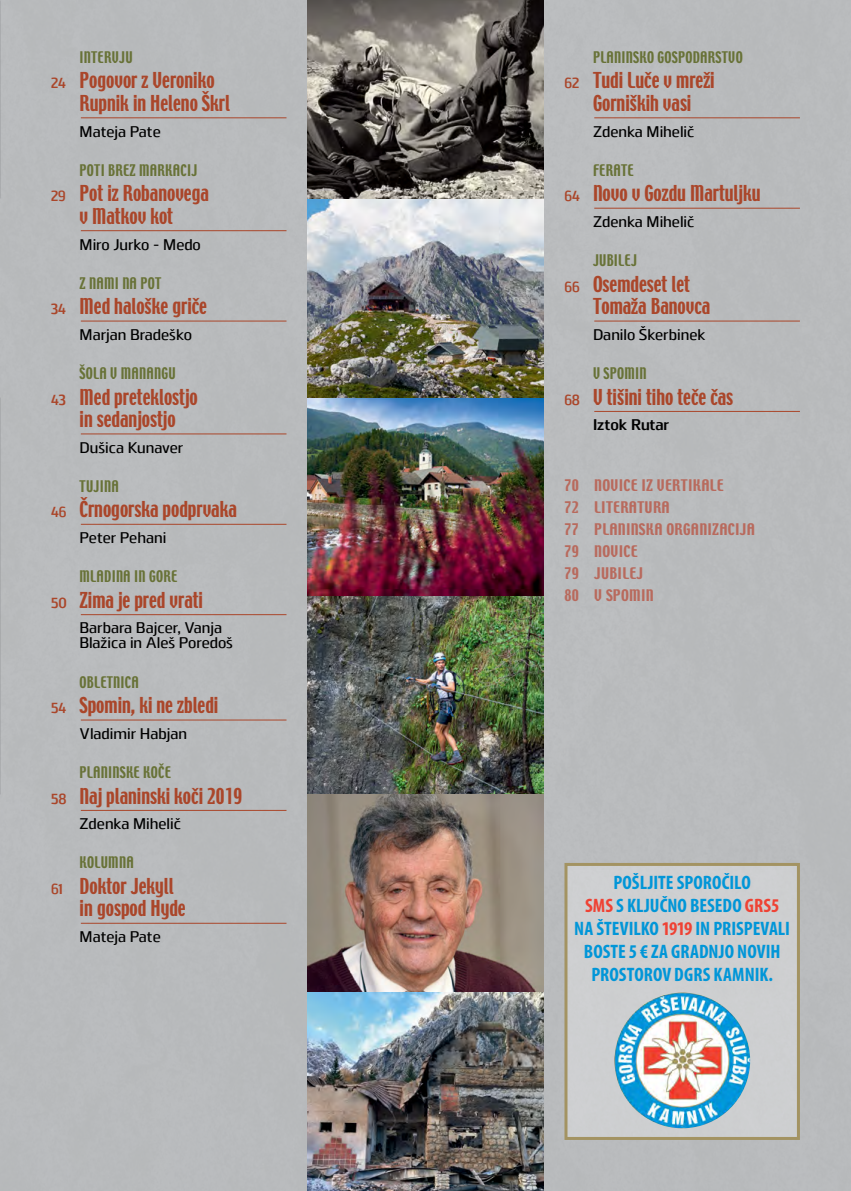
<style>
.page{position:relative;width:851px;height:1191px;background:#fff}
.page>*{position:absolute;margin:0;border:0;box-sizing:border-box;transform-origin:0 0}
.t1{font:19.5px/22.5px "Techno";color:#aa462a;scale:.9 1}
.t2{font:700 condensed 19.5px/23px "Myriad Pro";color:#0196d8;text-align:center}
.t3{font:500 15.45px/15px "Juhl";color:#000}
.t4{font:700 15.45px "Juhl";letter-spacing:-.005em;color:#000}
.t5{font:14.25px "Techno";letter-spacing:.02em;color:#687237;scale:.9 1}
.t6{font:14.25px/22px "Techno";letter-spacing:.02em;color:#b86a5d}
.s1{font-family:"Juhl";font-weight:700;font-size:15px}
.s2{color:#ef4234}
</style>
<div class="page">
<div style="left:0;top:0;width:850px;height:1191px;background:#bcbec0"></div>
<img style="left:308px;top:595px;width:235px;height:199px">
<img style="left:308px;top:397px;width:235px;height:198px">
<img style="left:308px;top:794px;width:235px;height:198px">
<img style="left:308px;top:992px;width:235px;height:199px">
<img style="left:0;top:595px;width:1px;height:199px">
<img style="left:308px;top:198px;width:235px;height:199px">
<svg style="left:308px;top:0;width:235px;height:198px;background:#67625d"></svg>
<img style="left:0;top:397px;width:1px;height:198px">
<hr style="left:81px;top:117px;width:205px;height:1px;background:#aa462a">
<hr style="left:81px;top:230px;width:205px;height:1px;background:#aa462a">
<hr style="left:81px;top:320px;width:205px;height:1px;background:#aa462a">
<hr style="left:81px;top:433px;width:205px;height:1px;background:#aa462a">
<hr style="left:81px;top:524px;width:205px;height:1px;background:#aa462a">
<hr style="left:81px;top:614px;width:205px;height:1px;background:#aa462a">
<hr style="left:81px;top:719px;width:205px;height:1px;background:#aa462a">
<hr style="left:81px;top:810px;width:205px;height:1px;background:#aa462a">
<hr style="left:81px;top:922px;width:205px;height:1px;background:#aa462a">
<hr style="left:594px;top:117px;width:205px;height:1px;background:#aa462a">
<hr style="left:594px;top:208px;width:205px;height:1px;background:#aa462a">
<hr style="left:594px;top:320px;width:205px;height:1px;background:#aa462a">
<hr style="left:594px;top:411px;width:205px;height:1px;background:#aa462a">
<div style="left:566px;top:864px;width:232px;height:274px;background:#cecfd1"></div>
<div style="left:564px;top:863px;width:235px;height:277px;border:3px solid #a39362"></div>
<img style="left:614px;top:992px;width:136px;height:136px;border-radius:68px">
<p class="t5" style="left:80px;top:47px;width:60px">INTERVJU</p>
<p class="t1" style="left:80px;top:70px;width:168px;text-indent:-28px"><span class="s1">24</span> Pogovor z Veroniko<br>Rupnik in Heleno Škrl</p>
<p class="t3" style="left:80px;top:122px;width:83px">Mateja Pate</p>
<p class="t5" style="left:80px;top:160px;width:132px">POTI BREZ MARKACIJ</p>
<p class="t1" style="left:51px;top:183px;width:177px;text-align:center"><span class="s1">29</span> Pot iz Robanovega v Matkov kot</p>
<p class="t3" style="left:80px;top:235px;width:123px">Miro Jurko - Medo</p>
<p class="t5" style="left:80px;top:273px;width:92px">Z NAMI NA POT</p>
<p class="t1" style="left:51px;top:296px;width:175px"><span class="s1">34</span> Med haloške griče</p>
<p class="t3" style="left:80px;top:326px;width:114px">Marjan Bradeško</p>
<p class="t5" style="left:80px;top:363px;width:108px">ŠOLA V MANANGU</p>
<p class="t1" style="left:51px;top:386px;width:164px;text-align:center"><span class="s1">43</span> Med preteklostjo in sedanjostjo</p>
<p class="t3" style="left:80px;top:438px;width:105px">Dušica Kunaver</p>
<p class="t5" style="left:80px;top:476px;width:45px">TUJINA</p>
<p class="t1" style="left:51px;top:499px;width:208px"><span class="s1">46</span> Črnogorska podprvaka</p>
<p class="t3" style="left:80px;top:529px;width:88px">Peter Pehani</p>
<p class="t5" style="left:80px;top:567px;width:110px">MLADINA IN GORE</p>
<p class="t1" style="left:51px;top:590px;width:170px"><span class="s1">50</span> Zima je pred vrati</p>
<p class="t3" style="left:80px;top:619px;width:155px">Barbara Bajcer, Vanja<br>Blažica in Aleš Poredoš</p>
<p class="t5" style="left:80px;top:672px;width:67px">OBLETNICA</p>
<p class="t1" style="left:51px;top:695px;width:187px"><span class="s1">54</span> Spomin, ki ne zbledi</p>
<p class="t3" style="left:80px;top:724px;width:109px">Vladimir Habjan</p>
<p class="t5" style="left:80px;top:762px;width:103px">PLANINSKE KOČE</p>
<p class="t1" style="left:51px;top:785px;width:214px"><span class="s1">58</span> Naj planinski koči 2019</p>
<p class="t3" style="left:80px;top:815px;width:103px">Zdenka Mihelič</p>
<p class="t5" style="left:80px;top:852px;width:62px">KOLUMNA</p>
<p class="t1" style="left:80px;top:876px;width:119px;text-indent:-28px"><span class="s1">61</span> Doktor Jekyll in gospod Hyde</p>
<p class="t3" style="left:80px;top:928px;width:83px">Mateja Pate</p>
<p class="t5" style="left:593px;top:47px;width:168px">PLANINSKO GOSPODARSTVO</p>
<p class="t1" style="left:564px;top:70px;width:168px;text-align:center"><span class="s1">62</span> Tudi Luče v mreži<br>Gorniških vasi</p>
<p class="t3" style="left:593px;top:122px;width:103px">Zdenka Mihelič</p>
<p class="t5" style="left:593px;top:160px;width:47px">FERATE</p>
<p class="t1" style="left:564px;top:183px;width:219px"><span class="s1">64</span> Novo v Gozdu Martuljku</p>
<p class="t3" style="left:593px;top:213px;width:103px">Zdenka Mihelič</p>
<p class="t5" style="left:593px;top:251px;width:50px">JUBILEJ</p>
<p class="t1" style="left:593px;top:274px;width:132px;text-indent:-28px"><span class="s1">66</span> Osemdeset let<br>Tomaža Banovca</p>
<p class="t3" style="left:593px;top:326px;width:114px">Danilo Škerbinek</p>
<p class="t5" style="left:593px;top:363px;width:61px">V SPOMIN</p>
<p class="t1" style="left:564px;top:386px;width:189px"><span class="s1">68</span> V tišini tiho teče čas</p>
<p class="t4" style="left:593px;top:413px;width:78px">Iztok Rutar</p>
<p class="t6" style="left:564px;top:475px;width:192px">70 NOVICE IZ VERTIKALE<br>72 LITERATURA<br>77 PLANINSKA ORGANIZACIJA<br>79 NOVICE<br>79 JUBILEJ<br>80 V SPOMIN</p>
<p class="t2" style="left:574px;top:870px;width:217px">POŠLJITE SPOROČILO<br><span class="s2">SMS</span> S KLJUČNO BESEDO <span class="s2">GRS5<br></span>NA ŠTEVILKO <span class="s2">1919</span> IN PRISPEVALI<br>BOSTE 5 € ZA GRADNJO NOVIH<br>PROSTOROV DGRS KAMNIK.</p>
</div>
